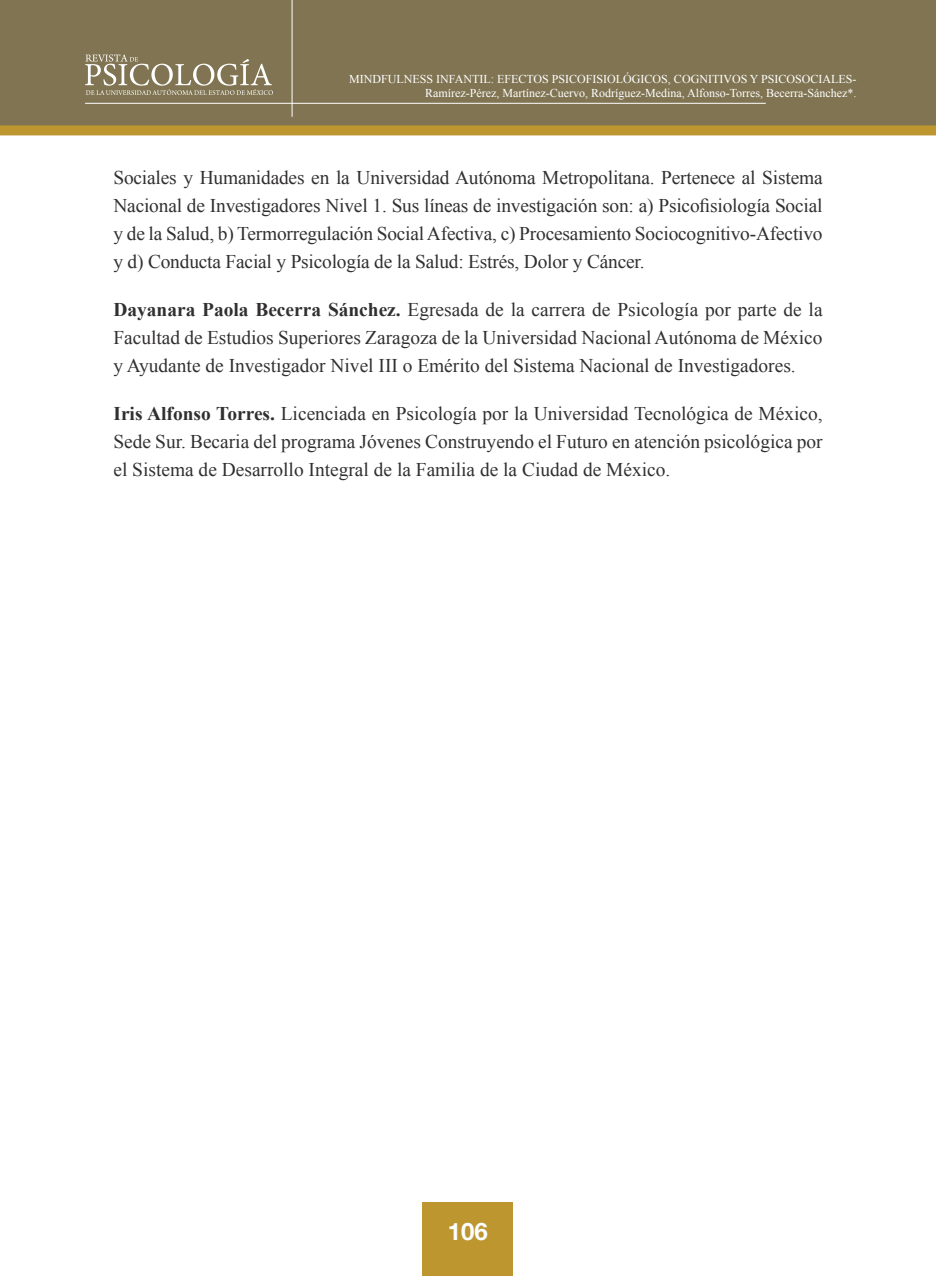
<style>
.page{position:relative;width:936px;height:1276px;background:#fff}
.page>*{position:absolute;margin:0;border:0;box-sizing:border-box;transform-origin:0 0}
.t1{font:700 24px "Helvetica Neue";color:#fbfdfe}
.t2{font:19.4px/28px "Times New Roman";color:#312f30;text-align:justify}
.t3{font:12px/14.4px "Times New Roman";color:#fff;text-align:right}
.s1{font-weight:700}
</style>
<div class="page">
<div style="left:0;top:0;width:935px;height:130px;background:#807452"></div>
<div style="left:0;top:125px;width:935px;height:10px;background:#bd9630"></div>
<svg style="left:85px;top:54px;width:188px;height:41px"></svg>
<hr style="left:85px;top:103px;width:680px;height:1px;background:#fff">
<hr style="left:291px;top:0;width:1px;height:117px;background:#fff">
<div style="left:422px;top:1202px;width:91px;height:74px;background:#bd9630"></div>
<p class="t3" style="left:349px;top:71px;width:509px">MINDFULNESS INFANTIL: EFECTOS PSICOFISIOLÓGICOS, COGNITIVOS Y PSICOSOCIALES-<br>Ramírez-Pérez, Martínez-Cuervo, Rodríguez-Medina, Alfonso-Torres, Becerra-Sánchez*.</p>
<p class="t2" style="left:113px;top:163px;width:710px">Sociales y Humanidades en la Universidad Autónoma Metropolitana. Pertenece al Sistema Nacional de Investigadores Nivel 1. Sus líneas de investigación son: a) Psicofisiología Social y de la Salud, b) Termorregulación Social Afectiva, c) Procesamiento Sociocognitivo-Afectivo y d) Conducta Facial y Psicología de la Salud: Estrés, Dolor y Cáncer.</p>
<p class="t2" style="left:113px;top:295px;width:710px"><span class="s1">Dayanara Paola Becerra Sánchez.</span> Egresada de la carrera de Psicología por parte de la Facultad de Estudios Superiores Zaragoza de la Universidad Nacional Autónoma de México y Ayudante de Investigador Nivel III o Emérito del Sistema Nacional de Investigadores.</p>
<p class="t2" style="left:113px;top:399px;width:710px"><span class="s1">Iris Alfonso Torres.</span> Licenciada en Psicología por la Universidad Tecnológica de México, Sede Sur. Becaria del programa Jóvenes Construyendo el Futuro en atención psicológica por el Sistema de Desarrollo Integral de la Familia de la Ciudad de México.</p>
<p class="t1" style="left:447px;top:1212px;width:42px">106</p>
</div>
